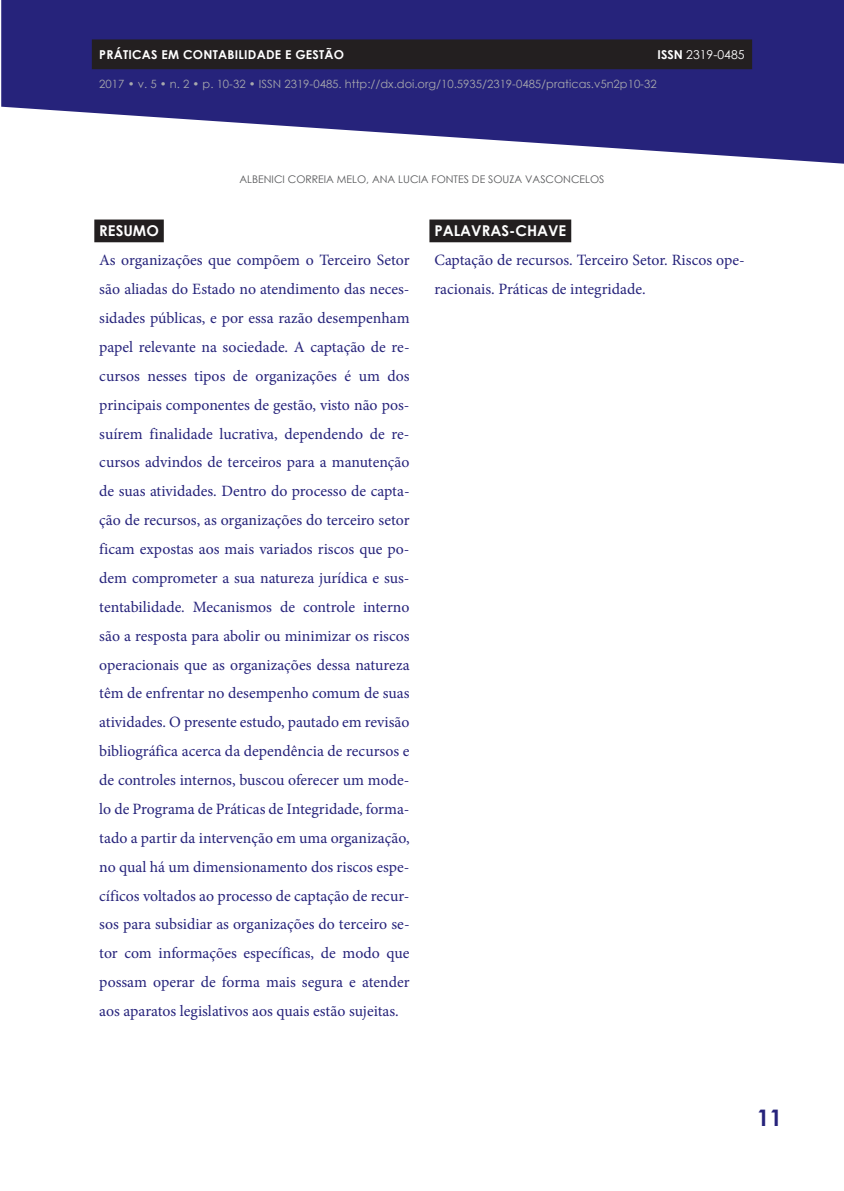
<style>
.page{position:relative;width:844px;height:1191px;background:#fff}
.page>*{position:absolute;margin:0;border:0;box-sizing:border-box;transform-origin:0 0}
.t1{font:700 22.75px "Century Gothic";color:#26237b}
.t2{font:15.75px/28.9px "Minion Pro";color:#26237b;text-align:justify}
.t3{font:700 14.88px "Century Gothic";color:#fff}
.t4{font:700 12.25px "Century Gothic";letter-spacing:.02em;color:#fff}
.t5{font:12.25px "Century Gothic";color:#fff}
.t6{font:11.38px "Century Gothic";color:#a8a9ad}
.t7{font:10.5px "Century Gothic";color:#57585a}
.s1{font-weight:700}
</style>
<div class="page">
<svg style="left:1px;top:0;width:842px;height:164px;fill:#26237b"></svg>
<div style="left:92px;top:39px;width:660px;height:30px;background:#231f20"></div>
<div style="left:94px;top:219px;width:70px;height:23px;background:#231f20"></div>
<div style="left:429px;top:219px;width:142px;height:23px;background:#231f20"></div>
<p class="t4" style="left:99px;top:45px;width:246px">PRÁTICAS EM CONTABILIDADE E GESTÃO</p>
<p class="t5" style="left:657px;top:46px;width:88px"><span class="s1">ISSN</span> 2319-0485</p>
<p class="t6" style="left:99px;top:76px;width:558px">2017 • v. 5 • n. 2 • p. 10-32 • ISSN 2319-0485. http://dx.doi.org/10.5935/2319-0485/praticas.v5n2p10-32</p>
<p class="t7" style="left:239px;top:172px;width:366px">ALBENICI CORREIA MELO, ANA LUCIA FONTES DE SOUZA VASCONCELOS</p>
<p class="t3" style="left:99px;top:220px;width:61px">RESUMO</p>
<p class="t2" style="left:99px;top:246px;width:312px">As organizações que compõem o Terceiro Setor são aliadas do Estado no atendimento das neces&shy;sidades públicas, e por essa razão desempenham papel relevante na sociedade. A captação de re&shy;cursos nesses tipos de organizações é um dos principais componentes de gestão, visto não pos&shy;suírem finalidade lucrativa, dependendo de re&shy;cursos advindos de terceiros para a manutenção de suas atividades. Dentro do processo de capta&shy;ção de recursos, as organizações do terceiro setor ficam expostas aos mais variados riscos que po&shy;dem comprometer a sua natureza jurídica e sus&shy;tentabilidade. Mecanismos de controle interno são a resposta para abolir ou minimizar os riscos operacionais que as organizações dessa natureza têm de enfrentar no desempenho comum de suas atividades. O presente estudo, pautado em revisão bibliográfica acerca da dependência de recursos e de controles internos, buscou oferecer um mode&shy;lo de Programa de Práticas de Integridade, forma&shy;tado a partir da intervenção em uma organização, no qual há um dimensionamento dos riscos espe&shy;cíficos voltados ao processo de captação de recur&shy;sos para subsidiar as organizações do terceiro se&shy;tor com informações específicas, de modo que possam operar de forma mais segura e atender aos aparatos legislativos aos quais estão sujeitas.</p>
<p class="t3" style="left:434px;top:220px;width:133px">PALAVRAS-CHAVE</p>
<p class="t2" style="left:434px;top:246px;width:312px">Captação de recursos. Terceiro Setor. Riscos ope&shy;racionais. Práticas de integridade.</p>
<h1 class="t1" style="left:756px;top:1100px;width:27px">11</h1>
</div>
